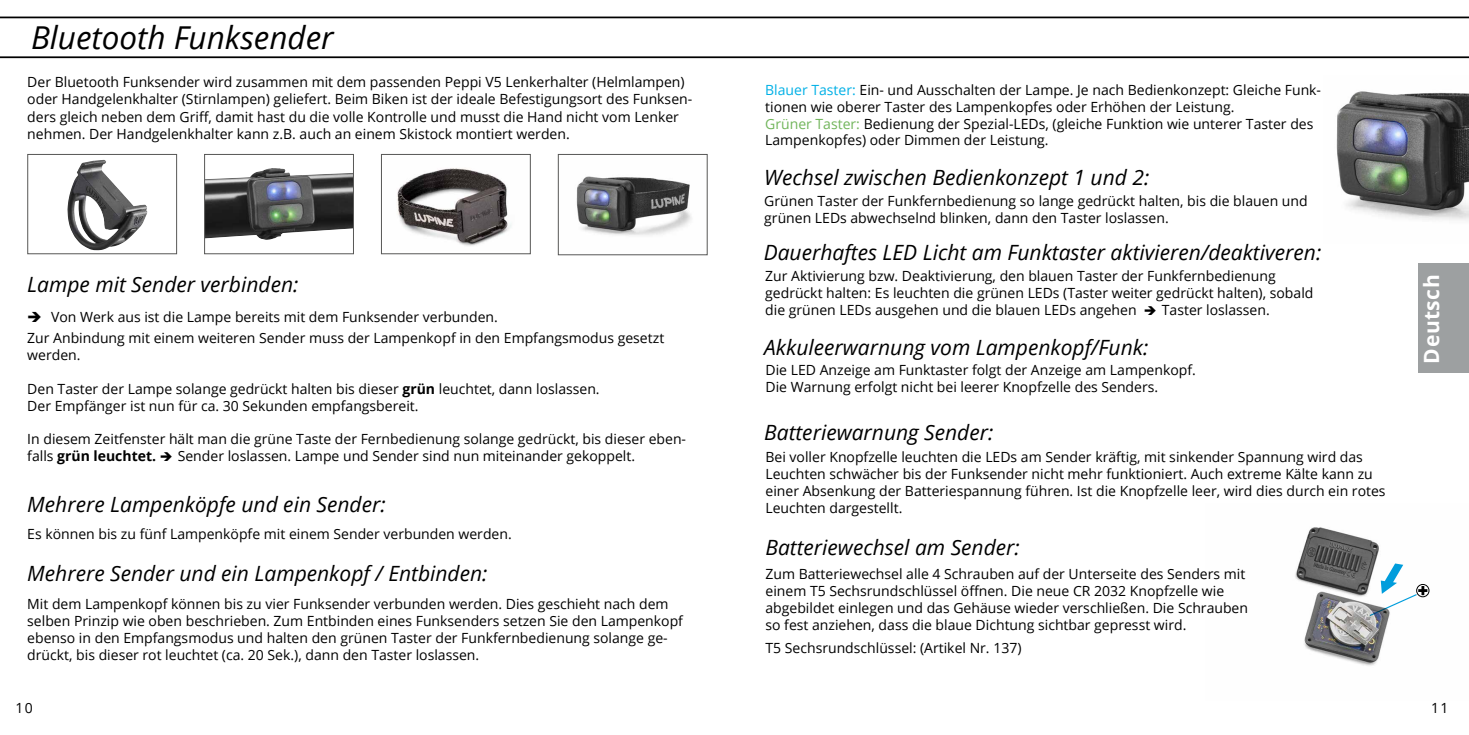
<style>
.page{position:relative;width:1469px;height:735px;background:#fff}
.page>*{position:absolute;margin:0;border:0;box-sizing:border-box;transform-origin:0 0}
.t1{font:italic 31.5px "Open Sans";color:#000}
.t2{font:italic 21px "Open Sans";color:#000}
.t3{font:700 21px "Open Sans";letter-spacing:.025em;color:#fff}
.t4{font:14px/16.8px "Open Sans";color:#000}
.s1{font-weight:700}
.s2{color:#00b0e6}
.s3{color:#71b55b}
</style>
<div class="page">
<div style="left:1418px;top:263px;width:50px;height:110px;background:#9da0a1"></div>
<svg style="left:0;top:17px;width:1468px;height:41px"></svg>
<img style="left:206px;top:168px;width:146px;height:72px">
<div style="left:204px;top:154px;width:150px;height:100px;border:1px solid #575756"></div>
<img style="left:576px;top:176px;width:116px;height:60px">
<div style="left:558px;top:154px;width:149px;height:101px;border:1px solid #575756"></div>
<img style="left:67px;top:160px;width:80px;height:91px">
<div style="left:28px;top:154px;width:149px;height:100px;border:1px solid #575756"></div>
<img style="left:397px;top:168px;width:114px;height:78px">
<div style="left:381px;top:154px;width:149px;height:100px;border:1px solid #575756"></div>
<img style="left:1295px;top:527px;width:135px;height:139px">
<div style="left:1416px;top:584px;width:13px;height:12px;border:1px solid #000;border-radius:50%"></div>
<svg style="left:1368px;top:563px;width:59px;height:53px"></svg>
<img style="left:1336px;top:91px;width:132px;height:129px">
<h1 class="t1" style="left:31px;top:15px;width:304px">Bluetooth Funksender</h1>
<p class="t4" style="left:27px;top:73px;width:666px;line-height:17.3px">Der Bluetooth Funksender wird zusammen mit dem passenden Peppi V5 Lenkerhalter (Helmlampen) oder Handgelenkhalter (Stirnlampen) geliefert. Beim Biken ist der ideale Befestigungsort des Funksen&shy;ders gleich neben dem Griff, damit hast du die volle Kontrolle und musst die Hand nicht vom Lenker nehmen. Der Handgelenkhalter kann z.B. auch an einem Skistock montiert werden.</p>
<h2 class="t2" style="left:27px;top:269px;width:273px">Lampe mit Sender verbinden:</h2>
<p class="t4" style="left:51px;top:308px;width:448px">Von Werk aus ist die Lampe bereits mit dem Funksender verbunden.</p>
<p class="t4" style="left:27px;top:329px;width:638px">Zur Anbindung mit einem weiteren Sender muss der Lampenkopf in den Empfangsmodus gesetzt werden.</p>
<p class="t4" style="left:27px;top:380px;width:574px">Den Taster der Lampe solange gedrückt halten bis dieser <span class="s1">grün</span> leuchtet, dann loslassen.<br>Der Empfänger ist nun für ca. 30 Sekunden empfangsbereit.</p>
<p class="t4" style="left:27px;top:430px;width:660px">In diesem Zeitfenster hält man die grüne Taste der Fernbedienung solange gedrückt, bis dieser eben&shy;falls <span class="s1">grün leuchtet.</span> ➔ Sender loslassen. Lampe und Sender sind nun miteinander gekoppelt.</p>
<h2 class="t2" style="left:27px;top:489px;width:360px">Mehrere Lampenköpfe und ein Sender:</h2>
<p class="t4" style="left:27px;top:525px;width:486px">Es können bis zu fünf Lampenköpfe mit einem Sender verbunden werden.</p>
<h2 class="t2" style="left:27px;top:558px;width:462px">Mehrere Sender und ein Lampenkopf / Entbinden:</h2>
<p class="t4" style="left:27px;top:595px;width:657px">Mit dem Lampenkopf können bis zu vier Funksender verbunden werden. Dies geschieht nach dem selben Prinzip wie oben beschrieben. Zum Entbinden eines Funksenders setzen Sie den Lampenkopf ebenso in den Empfangsmodus und halten den grünen Taster der Funkfernbedienung solange ge&shy;drückt, bis dieser rot leuchtet (ca. 20 Sek.), dann den Taster loslassen.</p>
<p class="t4" style="left:765px;top:81px;width:557px"><span class="s2">Blauer Taster:</span> Ein- und Ausschalten der Lampe. Je nach Bedienkonzept: Gleiche Funk&shy;tionen wie oberer Taster des Lampenkopfes oder Erhöhen der Leistung.<br><span class="s3">Grüner Taster:</span> Bedienung der Spezial-LEDs, (gleiche Funktion wie unterer Taster des Lampenkopfes) oder Dimmen der Leistung.</p>
<h2 class="t2" style="left:764px;top:163px;width:386px">Wechsel zwischen Bedienkonzept 1 und 2:</h2>
<p class="t4" style="left:764px;top:192px;width:545px">Grünen Taster der Funkfernbedienung so lange gedrückt halten, bis die blauen und grünen LEDs abwechselnd blinken, dann den Taster loslassen.</p>
<h2 class="t2" style="left:763px;top:237px;width:559px">Dauerhaftes LED Licht am Funktaster aktivieren/deaktiveren:</h2>
<p class="t4" style="left:765px;top:267px;width:550px">Zur Aktivierung bzw. Deaktivierung, den blauen Taster der Funkfernbedienung gedrückt halten: Es leuchten die grünen LEDs (Taster weiter gedrückt halten), sobald die grünen LEDs ausgehen und die blauen LEDs angehen ➔ Taster loslassen.</p>
<h2 class="t2" style="left:764px;top:333px;width:385px">Akkuleerwarnung vom Lampenkopf/Funk:</h2>
<p class="t4" style="left:765px;top:361px;width:432px">Die LED Anzeige am Funktaster folgt der Anzeige am Lampenkopf.<br>Die Warnung erfolgt nicht bei leerer Knopfzelle des Senders.</p>
<h2 class="t2" style="left:764px;top:417px;width:231px">Batteriewarnung Sender:</h2>
<p class="t4" style="left:765px;top:448px;width:621px">Bei voller Knopfzelle leuchten die LEDs am Sender kräftig, mit sinkender Spannung wird das Leuchten schwächer bis der Funksender nicht mehr funktioniert. Auch extreme Kälte kann zu einer Absenkung der Batteriespannung führen. Ist die Knopfzelle leer, wird dies durch ein rotes Leuchten dargestellt.</p>
<h2 class="t2" style="left:765px;top:532px;width:256px">Batteriewechsel am Sender:</h2>
<p class="t4" style="left:765px;top:565px;width:484px">Zum Batteriewechsel alle 4 Schrauben auf der Unterseite des Senders mit einem T5 Sechsrundschlüssel öffnen. Die neue CR 2032 Knopfzelle wie abgebildet einlegen und das Gehäuse wieder verschließen. Die Schrauben so fest anziehen, dass die blaue Dichtung sichtbar gepresst wird.</p>
<p class="t4" style="left:765px;top:638px;width:257px">T5 Sechsrundschlüssel: (Artikel Nr. 137)</p>
<h2 class="t3" style="left:1416px;top:363px;width:91px;rotate:-90deg">Deutsch</h2>
<p class="t4" style="left:15px;top:699px;width:19px">10</p>
<p class="t4" style="left:1430px;top:699px;width:19px">11</p>
</div>
